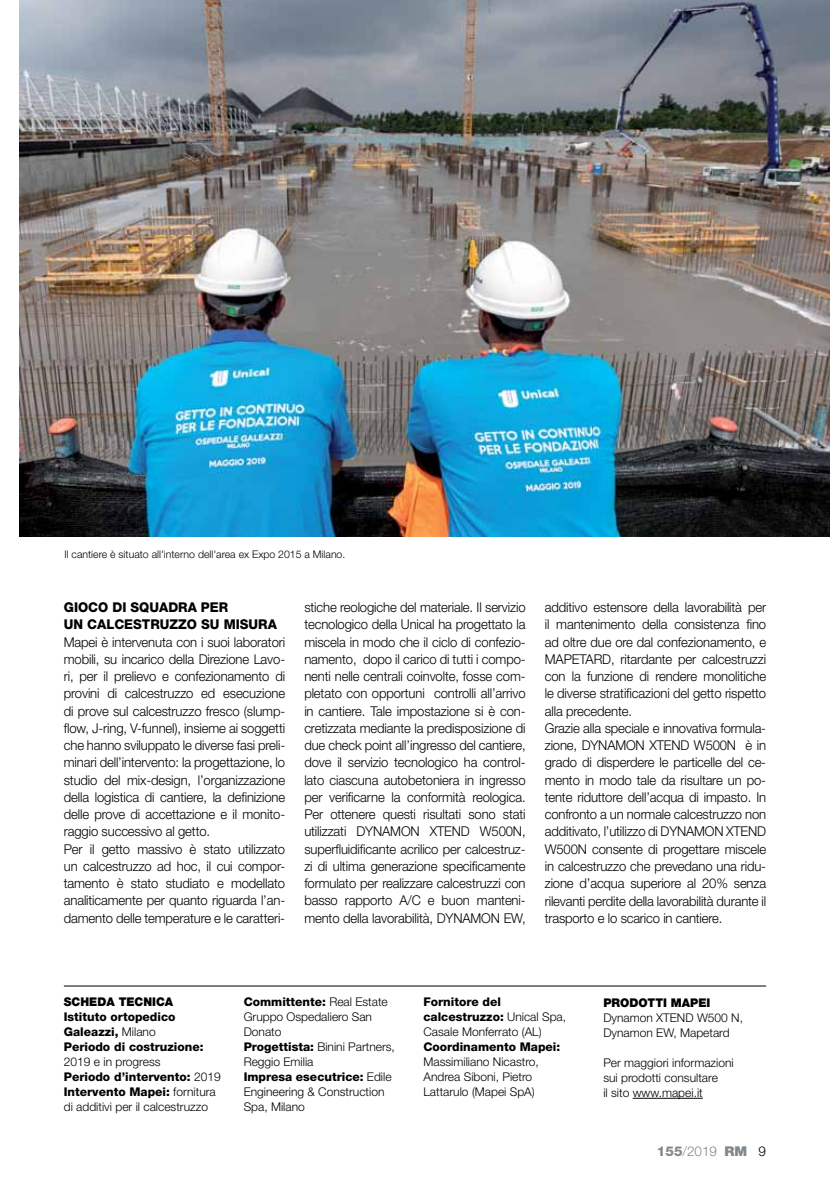
<style>
.page{position:relative;width:830px;height:1191px;background:#fff}
.page>*{position:absolute;margin:0;border:0;box-sizing:border-box;transform-origin:0 0}
.t1{font:300 13.5px/17.2px "Helvetica Neue LT Std";letter-spacing:-.01em;color:#000}
.t2{font:800 13.5px/17.2px "Helvetica Neue LT Std";color:#000}
.t3{font:300 13.5px "Helvetica Neue LT Std";color:#81898e}
.t4{font:300 12px/15px "Helvetica Neue LT Std";color:#000}
.t5{font:800 12px/15px "Helvetica Neue LT Std";color:#000}
.t6{font:900 12px "Helvetica Neue LT Std";color:#000}
.t7{font:300 10.5px "Helvetica Neue LT Std";color:#000}
.s1{font-weight:300}
.s2{font-weight:800}
.s3{font-weight:900}
.s4{color:#000}
</style>
<div class="page">
<img style="left:19px;top:0;width:810px;height:537px">
<hr style="left:632px;top:1098px;width:70px;height:1px;background:#000">
<hr style="left:64px;top:985px;width:701px;height:1px;background:#000">
<p class="t7" style="left:64px;top:548px;width:282px">Il cantiere è situato all'interno dell'area ex Expo 2015 a Milano.</p>
<p class="t2" style="left:64px;top:598px;width:214px">Gioco di squadra per<br>un calcestruzzo su misura</p>
<p class="t1" style="left:64px;top:633px;width:223px">Mapei è intervenuta con i suoi laboratori mobili, su incarico della Direzione Lavo&shy;ri, per il prelievo e confezionamento di provini di calcestruzzo ed esecuzione di prove sul calcestruzzo fresco (slump&shy;flow, J-ring, V-funnel), insieme ai soggetti che hanno sviluppato le diverse fasi preli&shy;minari dell’intervento: la progettazione, lo studio del mix-design, l’organizzazione della logistica di cantiere, la definizione delle prove di accettazione e il monito&shy;raggio successivo al getto.<br>Per il getto massivo è stato utilizzato un calcestruzzo ad hoc, il cui compor&shy;tamento è stato studiato e modellato analiticamente per quanto riguarda l’an&shy;damento delle temperature e le caratteri-</p>
<p class="t1" style="left:304px;top:598px;width:223px;text-align:justify">stiche reologiche del materiale. Il servizio tecnologico della Unical ha progettato la miscela in modo che il ciclo di confezio&shy;namento, dopo il carico di tutti i compo&shy;nenti nelle centrali coinvolte, fosse com&shy;pletato con opportuni controlli all’arrivo in cantiere. Tale impostazione si è con&shy;cretizzata mediante la predisposizione di due check point all’ingresso del cantiere, dove il servizio tecnologico ha control&shy;lato ciascuna autobetoniera in ingresso per verificarne la conformità reologica.<br>Per ottenere questi risultati sono stati utilizzati DYNAMON XTEND W500N, superfluidificante acrilico per calcestruz&shy;zi di ultima generazione specificamente formulato per realizzare calcestruzzi con basso rapporto A/C e buon manteni&shy;mento della lavorabilità, DYNAMON EW,</p>
<p class="t1" style="left:544px;top:598px;width:223px">additivo estensore della lavorabilità per il mantenimento della consistenza fino ad oltre due ore dal confezionamento, e MAPETARD, ritardante per calcestruzzi con la funzione di rendere monolitiche le diverse stratificazioni del getto rispetto alla precedente.<br>Grazie alla speciale e innovativa formula&shy;zione, DYNAMON XTEND W500N è in grado di disperdere le particelle del ce&shy;mento in modo tale da risultare un po&shy;tente riduttore dell’acqua di impasto. In confronto a un normale calcestruzzo non additivato, l’utilizzo di DYNAMON XTEND W500N consente di progettare miscele in calcestruzzo che prevedano una ridu&shy;zione d’acqua superiore al 20% senza rilevanti perdite della lavorabilità durante il trasporto e lo scarico in cantiere.</p>
<p class="t6" style="left:64px;top:995px;width:111px">SCHEDA TECNICA</p>
<p class="t5" style="left:64px;top:1009px;width:141px">Istituto ortopedico<br>Galeazzi, <span class="s1">Milano<br></span>Periodo di costruzione:</p>
<p class="t4" style="left:64px;top:1054px;width:158px">2019 e in progress<br><span class="s2">Periodo d’intervento:</span> 2019<br><span class="s2">Intervento Mapei:</span> fornitura di additivi per il calcestruzzo</p>
<p class="t4" style="left:243px;top:994px;width:153px"><span class="s2">Committente:</span> Real Estate<br>Gruppo Ospedaliero San<br>Donato<br><span class="s2">Progettista:</span> Binini Partners,<br>Reggio Emilia<br><span class="s2">Impresa esecutrice:</span> Edile<br>Engineering &amp; Construction<br>Spa, Milano</p>
<p class="t4" style="left:423px;top:994px;width:144px"><span class="s2">Fornitore del calcestruzzo:</span> Unical Spa,<br>Casale Monferrato (AL)</p>
<p class="t5" style="left:423px;top:1039px;width:138px">Coordinamento Mapei:</p>
<p class="t4" style="left:423px;top:1054px;width:117px">Massimiliano Nicastro,<br>Andrea Siboni, Pietro<br>Lattarulo (Mapei SpA)</p>
<p class="t6" style="left:603px;top:995px;width:107px">PRODOTTI MAPEI</p>
<p class="t4" style="left:603px;top:1010px;width:141px">Dynamon XTEND W500 N,<br>Dynamon EW, Mapetard</p>
<p class="t4" style="left:603px;top:1055px;width:132px">Per maggiori informazioni sui prodotti consultare<br>il sito www.mapei.it</p>
<p class="t3" style="left:656px;top:1142px;width:111px"><span class="s2">155</span>/2019 <span class="s3">RM</span> <span class="s4">9</span></p>
</div>
